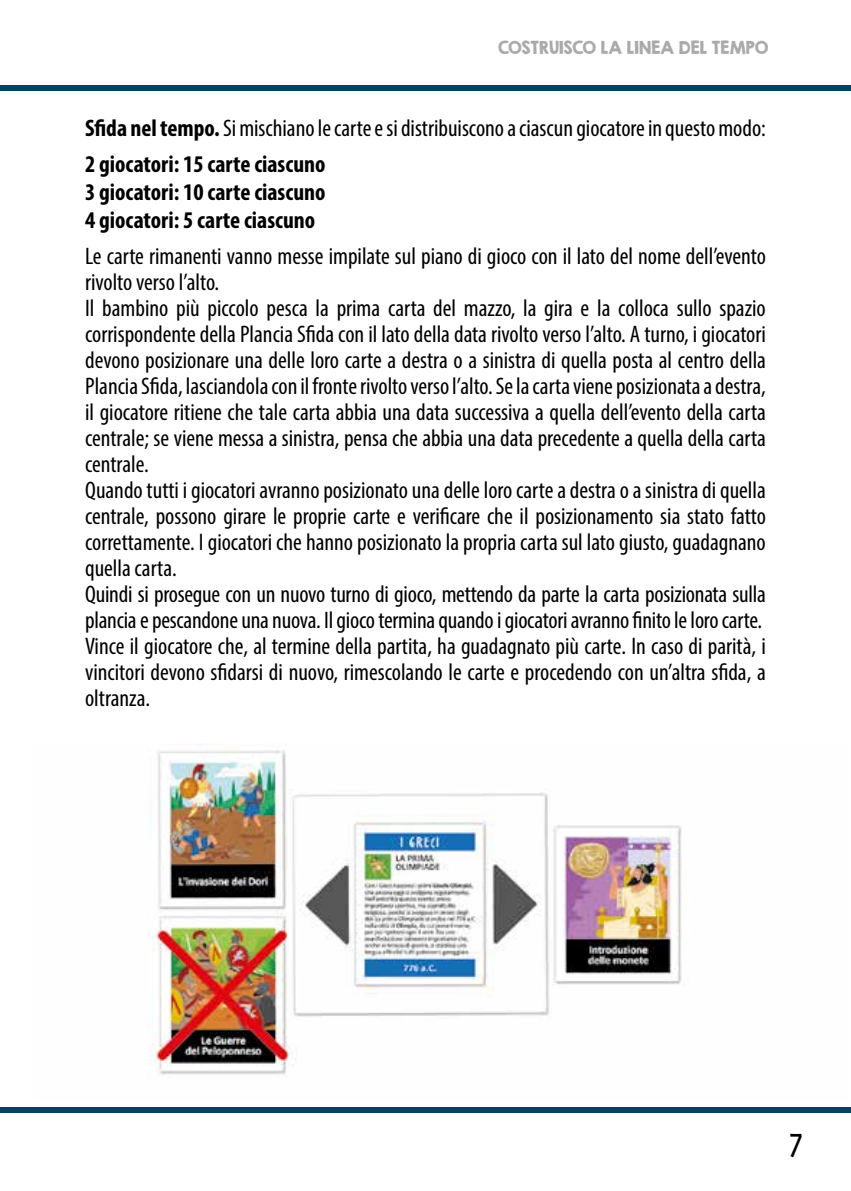
<style>
.page{position:relative;width:851px;height:1191px;background:#fff}
.page>*{position:absolute;margin:0;border:0;box-sizing:border-box;transform-origin:0 0}
.t1{font:condensed 24px/26px "Myriad Pro";color:#000}
.t2{font:700 condensed 24px/28px "Myriad Pro";color:#000}
.t3{font:24px "KG She Persisted";color:#000}
.t4{font:16px "KG Second Chances Solid";color:#aaa}
.s1{font-weight:700}
</style>
<div class="page">
<img style="left:148px;top:744px;width:534px;height:331px">
<div style="left:0;top:85px;width:850px;height:5px;background:#004362"></div>
<div style="left:0;top:1107px;width:850px;height:5px;background:#004362"></div>
<p class="t4" style="left:498px;top:38px;width:272px">COSTRUISCO LA LINEA DEL TEMPO</p>
<p class="t1" style="left:85px;top:110px;width:682px;line-height:36px"><span class="s1">Sfida nel tempo.</span> Si mischiano le carte e si distribuiscono a ciascun giocatore in questo modo:<br><span class="s1">2 giocatori: 15 carte ciascuno</span></p>
<p class="t2" style="left:85px;top:178px;width:242px">3 giocatori: 10 carte ciascuno<br>4 giocatori: 5 carte ciascuno</p>
<p class="t1" style="left:85px;top:243px;width:682px">Le carte rimanenti vanno messe impilate sul piano di gioco con il lato del nome dell’evento rivolto verso l’alto.<br>Il bambino più piccolo pesca la prima carta del mazzo, la gira e la colloca sullo spazio corrispondente della Plancia Sfida con il lato della data rivolto verso l’alto. A turno, i giocatori devono posizionare una delle loro carte a destra o a sinistra di quella posta al centro della Plancia Sfida, lasciandola con il fronte rivolto verso l’alto. Se la carta viene posizionata a destra, il giocatore ritiene che tale carta abbia una data successiva a quella dell’evento della carta centrale; se viene messa a sinistra, pensa che abbia una data precedente a quella della carta centrale.<br>Quando tutti i giocatori avranno posizionato una delle loro carte a destra o a sinistra di quella centrale, possono girare le proprie carte e verificare che il posizionamento sia stato fatto correttamente. I giocatori che hanno posizionato la propria carta sul lato giusto, guadagnano quella carta.<br>Quindi si prosegue con un nuovo turno di gioco, mettendo da parte la carta posizionata sulla plancia e pescandone una nuova. Il gioco termina quando i giocatori avranno finito le loro carte.<br>Vince il giocatore che, al termine della partita, ha guadagnato più carte. In caso di parità, i vincitori devono sfidarsi di nuovo, rimescolando le carte e procedendo con un’altra sfida, a oltranza.</p>
<p class="t3" style="left:790px;top:1127px;width:14px">7</p>
</div>
